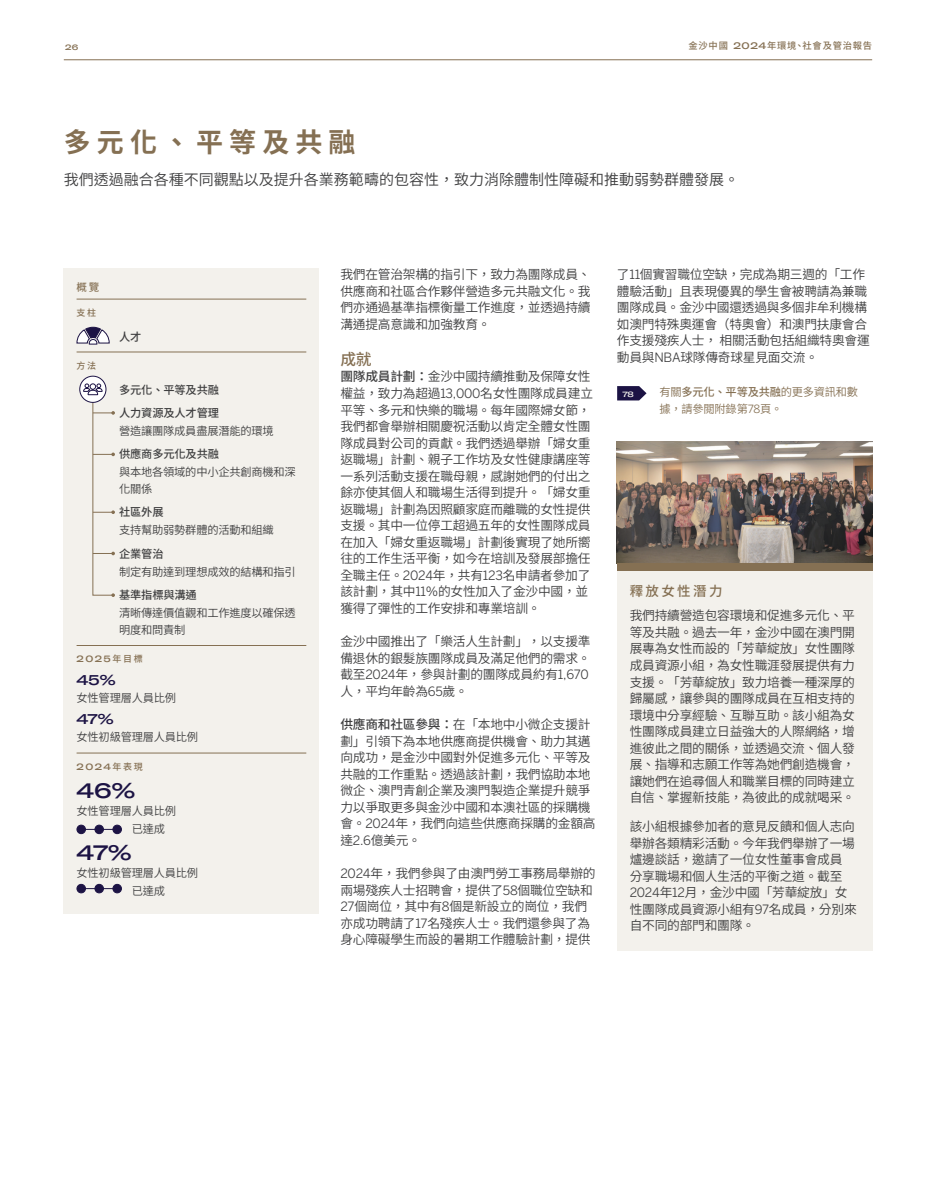
<style>
.page{position:relative;width:936px;height:1191px;background:#fff}
.page>*{position:absolute;margin:0;border:0;box-sizing:border-box;transform-origin:0 0}
.Heading-2{font:700 27px "Source Han Sans TC";letter-spacing:.225em;color:#857053}
.Performance-Stat{font:500 expanded 21px "GT America";color:#1c1344}
.body-Text-Subhead-9pt-medium{font:500 15.75px "Source Han Sans TC";color:#857053}
.Intro-Text-917d690c{font:15px "Source Han Sans TC";color:#3e3e3f}
.Target-Stat{font:500 expanded 14.25px "GT America";color:#1c1344}
.Target-Stat-2nd-one{font:500 expanded 14.25px "GT America";color:#1c1344}
.Feature-Title{font:500 13.5px "Source Han Sans TC";letter-spacing:.175em;color:#857053}
.Body-Text{font:12.75px/16.5px "Source Han Sans TC";letter-spacing:-.02em;color:#3e3e3f}
.Feature-Body-Text-e18217c0{font:12.75px/16.5px "Source Han Sans TC";letter-spacing:-.02em;color:#3e3e3f;text-align:justify}
.At-a-glance-Body-Text--acbef681{font:11.25px/16.5px "Source Han Sans TC";letter-spacing:-.02em;color:#3e3e3f}
.At-a-glance-Subhead-7-5pt-medium-black{font:500 11.25px "Source Han Sans TC";letter-spacing:-.015em;color:#3e3e3f}
.At-a-glance-Body-Text{font:11.25px/16.5px "Source Han Sans TC";letter-spacing:-.02em;color:#3e3e3f}
.More-information{font:11.25px/16.5px "Source Han Sans TC";letter-spacing:-.02em;color:#857053}
.Target-Stat-Body-Text{font:11.25px "Source Han Sans TC";letter-spacing:-.02em;color:#3e3e3f}
.Performance-Stat-Body-Text{font:11.25px "Source Han Sans TC";letter-spacing:-.02em;color:#3e3e3f}
.Performance-Stat-progress-text{font:11.25px "Source Han Sans TC";letter-spacing:-.02em;color:#3e3e3f}
.Heading-4{font:500 10.5px "Source Han Sans TC";color:#857053}
.t1{font:500 9.3px "Source Han Sans TC";letter-spacing:.08em;color:#857053}
.Heading-5-with-rule-above{font:500 expanded 9px "GT America";letter-spacing:.155em;color:#857053}
.Heading-5-with-rule-above-2{font:500 9px "Source Han Sans TC";color:#857053}
.t2{font:500 expanded 7.8px "GT America";color:#857053}
.Divider_heading{font:500 expanded 7.5px "GT America";color:#f3f1ec}
.s1{font-family:"GT America";font-stretch:expanded}
.s2{font-family:"Source Han Sans TC";font-stretch:normal}
.s3{font-weight:500}
.s4{font-family:"Benton Sans"}
</style>
<div class="page">
<hr style="left:64px;top:59px;width:808px;height:1px;background:#857053">
<div style="left:64px;top:268px;width:255px;height:646px;background:#f3f1ec"></div>
<hr style="left:77px;top:299px;width:229px;height:1px;background:#857053">
<hr style="left:77px;top:352px;width:229px;height:1px;background:#857053">
<hr style="left:77px;top:645px;width:229px;height:1px;background:#857053">
<hr style="left:77px;top:753px;width:229px;height:1px;background:#857053">
<svg style="left:76px;top:326px;width:34px;height:19px"></svg>
<svg style="left:79px;top:375px;width:36px;height:222px"></svg>
<hr style="left:81px;top:829px;width:36px;height:1px;background:#1c1344">
<div style="left:77px;top:825px;width:8px;height:8px;background:#1c1344;border-radius:50%"></div>
<div style="left:77px;top:824px;width:9px;height:10px;border:1px solid #1c1344;border-radius:50%"></div>
<div style="left:95px;top:825px;width:8px;height:8px;background:#1c1344;border-radius:50%"></div>
<div style="left:95px;top:824px;width:9px;height:10px;border:1px solid #1c1344;border-radius:50%"></div>
<div style="left:113px;top:825px;width:8px;height:8px;background:#1c1344;border-radius:50%"></div>
<div style="left:112px;top:824px;width:10px;height:10px;border:1px solid #1c1344;border-radius:50%"></div>
<hr style="left:81px;top:888px;width:36px;height:1px;background:#1c1344">
<div style="left:77px;top:884px;width:8px;height:9px;background:#1c1344;border-radius:50%"></div>
<div style="left:77px;top:884px;width:9px;height:9px;border:1px solid #1c1344;border-radius:50%"></div>
<div style="left:95px;top:884px;width:8px;height:9px;background:#1c1344;border-radius:50%"></div>
<div style="left:95px;top:884px;width:9px;height:9px;border:1px solid #1c1344;border-radius:50%"></div>
<div style="left:113px;top:884px;width:8px;height:9px;background:#1c1344;border-radius:50%"></div>
<div style="left:112px;top:884px;width:10px;height:9px;border:1px solid #1c1344;border-radius:50%"></div>
<div style="left:617px;top:570px;width:255px;height:381px;background:#f3f1ec"></div>
<img style="left:617px;top:442px;width:255px;height:121px">
<div style="left:617px;top:563px;width:255px;height:7px;background:#857053"></div>
<svg style="left:617px;top:386px;width:29px;height:14px"></svg>
<p class="t2" style="left:65px;top:42px;width:15px">26</p>
<p class="t1" style="left:688px;top:41px;width:185px">金沙中國 <span class="s1">2024</span>年環境、社會及管治報告</p>
<p class="Heading-2" style="left:64px;top:127px;width:293px">多元化、平等及共融</p>
<p class="Intro-Text-917d690c" style="left:64px;top:171px;width:677px">我們透過融合各種不同觀點以及提升各業務範疇的包容性，致力消除體制性障礙和推動弱勢群體發展。</p>
<p class="Heading-4" style="left:77px;top:281px;width:24px">概覽</p>
<p class="Heading-5-with-rule-above-2" style="left:77px;top:307px;width:21px">支柱</p>
<p class="Heading-5-with-rule-above-2" style="left:77px;top:360px;width:21px">方法</p>
<p class="At-a-glance-Subhead-7-5pt-medium-black" style="left:119px;top:330px;width:24px">人才</p>
<p class="At-a-glance-Subhead-7-5pt-medium-black" style="left:119px;top:383px;width:101px">多元化、平等及共融</p>
<p class="At-a-glance-Subhead-7-5pt-medium-black" style="left:119px;top:406px;width:101px">人力資源及人才管理</p>
<p class="At-a-glance-Body-Text" style="left:119px;top:422px;width:156px">營造讓團隊成員盡展潛能的環境</p>
<p class="At-a-glance-Subhead-7-5pt-medium-black" style="left:119px;top:447px;width:101px">供應商多元化及共融</p>
<p class="At-a-glance-Body-Text--acbef681" style="left:119px;top:464px;width:178px">與本地各領域的中小企共創商機和深化關係</p>
<p class="At-a-glance-Subhead-7-5pt-medium-black" style="left:119px;top:505px;width:46px">社區外展</p>
<p class="At-a-glance-Body-Text--acbef681" style="left:119px;top:522px;width:156px">支持幫助弱勢群體的活動和組織</p>
<p class="At-a-glance-Subhead-7-5pt-medium-black" style="left:119px;top:547px;width:46px">企業管治</p>
<p class="At-a-glance-Body-Text--acbef681" style="left:119px;top:563px;width:178px">制定有助達到理想成效的結構和指引</p>
<p class="At-a-glance-Subhead-7-5pt-medium-black" style="left:119px;top:588px;width:79px">基準指標與溝通</p>
<p class="At-a-glance-Body-Text" style="left:119px;top:605px;width:178px">清晰傳達價值觀和工作進度以確保透明度和問責制</p>
<p class="Heading-5-with-rule-above" style="left:77px;top:653px;width:68px">2025<span class="s2">年目標</span></p>
<p class="Target-Stat" style="left:77px;top:671px;width:40px">45%</p>
<p class="Target-Stat-Body-Text" style="left:77px;top:692px;width:101px">女性管理層人員比例</p>
<p class="Target-Stat-2nd-one" style="left:77px;top:710px;width:39px">47%</p>
<p class="Target-Stat-Body-Text" style="left:77px;top:730px;width:123px">女性初級管理層人員比例</p>
<p class="Heading-5-with-rule-above" style="left:77px;top:761px;width:68px">2024<span class="s2">年表現</span></p>
<p class="Performance-Stat" style="left:77px;top:778px;width:60px">46%</p>
<p class="Performance-Stat-Body-Text" style="left:77px;top:804px;width:101px">女性管理層人員比例</p>
<p class="Performance-Stat-progress-text" style="left:132px;top:822px;width:35px">已達成</p>
<p class="Performance-Stat" style="left:77px;top:840px;width:56px">47%</p>
<p class="Performance-Stat-Body-Text" style="left:77px;top:866px;width:123px">女性初級管理層人員比例</p>
<p class="Performance-Stat-progress-text" style="left:132px;top:884px;width:35px">已達成</p>
<p class="Body-Text" style="left:340px;top:266px;width:252px;text-align:justify">我們在管治架構的指引下，致力為團隊成員、供應商和社區合作夥伴營造多元共融文化。我們亦通過基準指標衡量工作進度，並透過持續溝通提高意識和加強教育。</p>
<p class="body-Text-Subhead-9pt-medium" style="left:340px;top:350px;width:33px">成就</p>
<p class="Body-Text" style="left:340px;top:369px;width:254px"><span class="s3">團隊成員計劃：</span>金沙中國持續推動及保障女性權益，致力為超過<span class="s4">13,000</span>名女性團隊成員建立平等、多元和快樂的職場。每年國際婦女節，我們都會舉辦相關慶祝活動以肯定全體女性團隊成員對公司的貢獻。我們透過舉辦「婦女重返職場」計劃、親子工作坊及女性健康講座等一系列活動支援在職母親，感謝她們的付出之餘亦使其個人和職場生活得到提升。「婦女重返職場」計劃為因照顧家庭而離職的女性提供支援。其中一位停工超過五年的女性團隊成員在加入「婦女重返職場」計劃後實現了她所嚮往的工作生活平衡，如今在培訓及發展部擔任全職主任。<span class="s4">2024</span>年，共有<span class="s4">123</span>名申請者參加了該計劃，其中<span class="s4">11%</span>的女性加入了金沙中國，並獲得了彈性的工作安排和專業培訓。</p>
<p class="Body-Text" style="left:340px;top:633px;width:252px">金沙中國推出了「樂活人生計劃」，以支援準備退休的銀髮族團隊成員及滿足他們的需求。截至<span class="s4">2024</span>年，參與計劃的團隊成員約有<span class="s4">1,670</span>人，平均年齡為<span class="s4">65</span>歲。</p>
<p class="Body-Text" style="left:340px;top:716px;width:257px"><span class="s3">供應商和社區參與：</span>在「本地中小微企支援計劃」引領下為本地供應商提供機會、助力其邁向成功，是金沙中國對外促進多元化、平等及共融的工作重點。透過該計劃，我們協助本地微企、澳門青創企業及澳門製造企業提升競爭力以爭取更多與金沙中國和本澳社區的採購機會。<span class="s4">2024</span>年，我們向這些供應商採購的金額高達<span class="s4">2.6</span>億美元。</p>
<p class="Body-Text" style="left:340px;top:865px;width:257px"><span class="s4">2024</span>年，我們參與了由澳門勞工事務局舉辦的兩場殘疾人士招聘會，提供了<span class="s4">58</span>個職位空缺和<br><span class="s4">27</span>個崗位，其中有<span class="s4">8</span>個是新設立的崗位，我們亦成功聘請了<span class="s4">17</span>名殘疾人士。我們還參與了為身心障礙學生而設的暑期工作體驗計劃，提供</p>
<p class="Body-Text" style="left:617px;top:266px;width:254px">了<span class="s4">11</span>個實習職位空缺，完成為期三週的「工作體驗活動」且表現優異的學生會被聘請為兼職團隊成員。金沙中國還透過與多個非牟利機構如澳門特殊奧運會（特奧會）和澳門扶康會合作支援殘疾人士，相關活動包括組織特奧會運動員與<span class="s4">NBA</span>球隊傳奇球星見面交流。</p>
<p class="Divider_heading" style="left:622px;top:389px;width:13px">78</p>
<p class="More-information" style="left:659px;top:384px;width:200px">有關<span class="s3">多元化、平等及共融</span>的更多資訊和數據，請參閲附錄第<span class="s4">78</span>頁。</p>
<p class="Feature-Title" style="left:629px;top:583px;width:94px">釋放女性潛力</p>
<p class="Feature-Body-Text-e18217c0" style="left:629px;top:608px;width:227px">我們持續營造包容環境和促進多元化、平等及共融。過去一年，金沙中國在澳門開展專為女性而設的「芳華綻放」女性團隊成員資源小組，為女性職涯發展提供有力支援。「芳華綻放」致力培養一種深厚的歸屬感，讓參與的團隊成員在互相支持的環境中分享經驗、互聯互助。該小組為女性團隊成員建立日益強大的人際網絡，增進彼此之間的關係，並透過交流、個人發展、指導和志願工作等為她們創造機會，讓她們在追尋個人和職業目標的同時建立自信、掌握新技能，為彼此的成就喝采。</p>
<p class="Feature-Body-Text-e18217c0" style="left:629px;top:818px;width:228px;text-align:left">該小組根據參加者的意見反饋和個人志向舉辦各類精彩活動。今年我們舉辦了一場爐邊談話，邀請了一位女性董事會成員分享職場和個人生活的平衡之道。截至<br><span class="s4">2024</span>年<span class="s4">12</span>月，金沙中國「芳華綻放」女性團隊成員資源小組有<span class="s4">97</span>名成員，分別來自不同的部門和團隊。</p>
</div>
